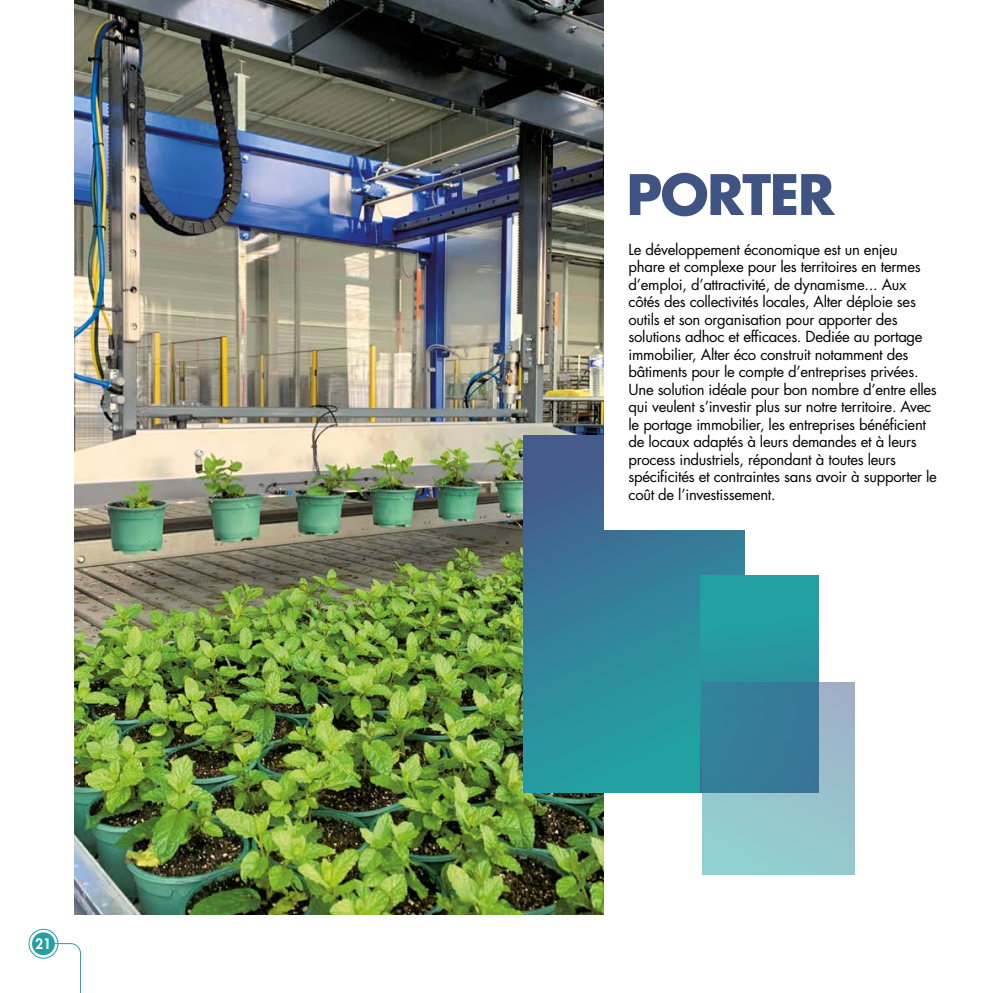
<style>
.page{position:relative;width:993px;height:993px;background:#fff}
.page>*{position:absolute;margin:0;border:0;box-sizing:border-box;transform-origin:0 0}
.t1{font:700 54.25px "Futura Std";letter-spacing:-.03em;color:#3f5482}
.t2{font:14.88px/17.5px "Futura Std";letter-spacing:-.02em;color:#000}
.t3{font:800 14px "Futura Std";color:#fff}
</style>
<div class="page">
<div style="left:29px;top:928px;width:29px;height:30px;border:1px solid #21a1a2;border-radius:50%"></div>
<svg style="left:42px;top:942px;width:39px;height:50px"></svg>
<div style="left:32px;top:932px;width:23px;height:22px;background:#21a1a2;border-radius:50%"></div>
<img style="left:74px;top:0;width:529px;height:914px">
<div style="left:523px;top:435px;width:221px;height:357px;background:linear-gradient(to bottom,#47578c,#21a6a5)"></div>
<div style="left:700px;top:575px;width:118px;height:217px;background:linear-gradient(to right,#259da1,#269aa1)"></div>
<svg style="left:701px;top:682px;width:153px;height:192px;background:#6ba4b6"></svg>
<div style="left:603px;top:212px;width:358px;height:318px;background:#fff"></div>
<p class="t3" style="left:35px;top:934px;width:18px">21</p>
<h1 class="t1" style="left:626px;top:158px;width:210px">PORTER</h1>
<p class="t2" style="left:628px;top:240px;width:310px">Le développement économique est un enjeu phare et complexe pour les territoires en termes d’emploi, d’attractivité, de dynamisme... Aux côtés des collectivités locales, Alter déploie ses outils et son organisation pour apporter des solutions adhoc et efficaces. Dediée au portage immobilier, Alter éco construit notamment des bâtiments pour le compte d’entreprises privées.<br>Une solution idéale pour bon nombre d’entre elles qui veulent s’investir plus sur notre territoire. Avec le portage immobilier, les entreprises bénéficient de locaux adaptés à leurs demandes et à leurs process industriels, répondant à toutes leurs spécificités et contraintes sans avoir à supporter le coût de l’investissement.</p>
</div>
